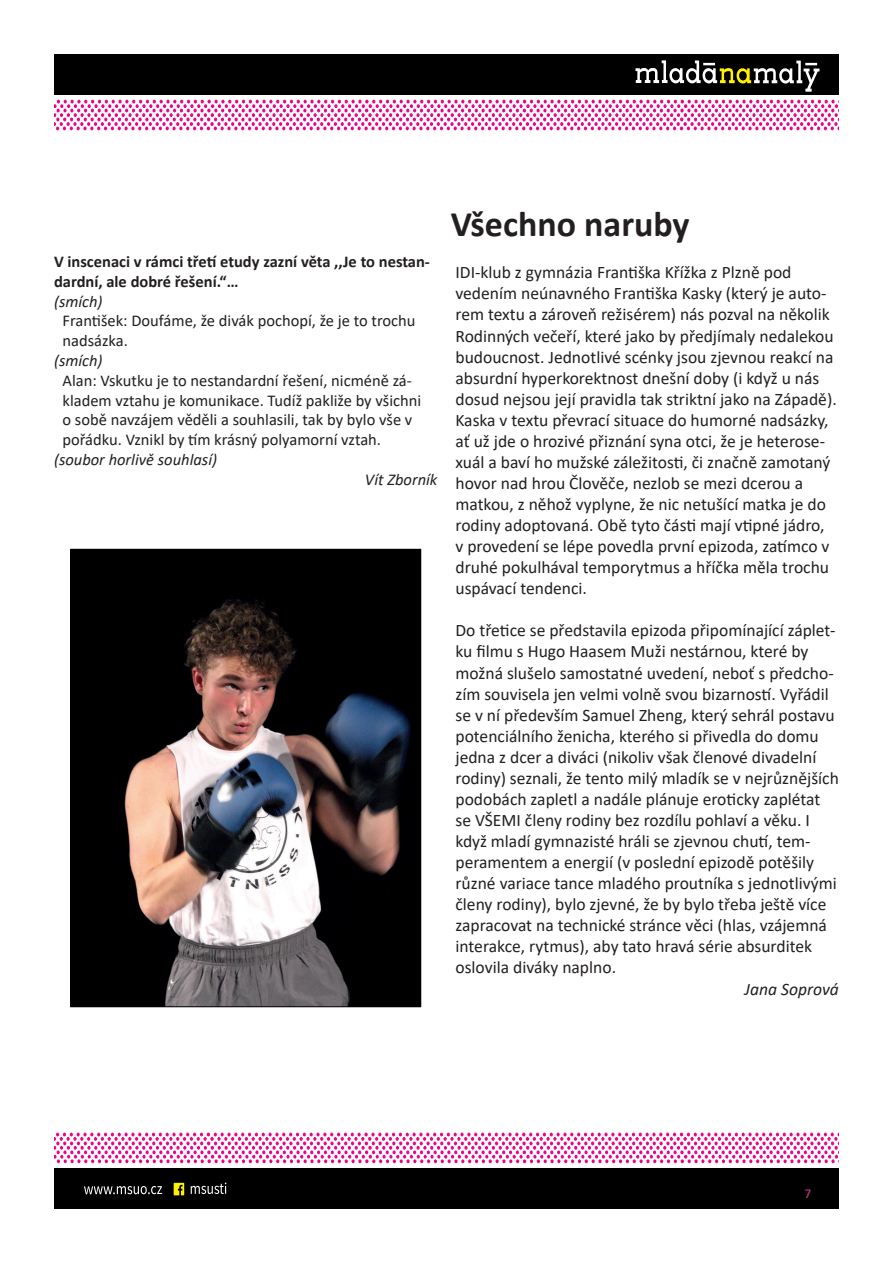
<style>
.page{position:relative;width:893px;height:1263px;background:#fff}
.page>*{position:absolute;margin:0;border:0;box-sizing:border-box;transform-origin:0 0}
.t1{font:700 36px "Calibri";color:#231f20}
.t2{font:17.55px/21px "Calibri";color:#231f20}
.t3{font:italic 17.55px "Calibri";color:#231f20}
.t4{font:16.5px/19.8px "Calibri";color:#231f20}
.t5{font:700 16.5px/19.8px "Calibri";color:#231f20}
.t6{font:italic 16.5px "Calibri";color:#231f20}
.t7{font:13.5px "Calibri";color:#df3495}
</style>
<div class="page">
<div style="left:54px;top:1169px;width:785px;height:40px;background:#000"></div>
<svg style="left:54px;top:1132px;width:785px;height:31px"></svg>
<svg style="left:84px;top:1182px;width:142px;height:13px"></svg>
<div style="left:54px;top:54px;width:785px;height:40px;background:#000"></div>
<svg style="left:54px;top:100px;width:785px;height:30px"></svg>
<svg style="left:635px;top:60px;width:184px;height:32px"></svg>
<img style="left:73px;top:551px;width:346px;height:454px">
<div style="left:71px;top:549px;width:350px;height:458px;border:1px solid #000001"></div>
<p class="t5" style="left:54px;top:251px;width:377px">V inscenaci v rámci třetí etudy zazní věta ,,Je to nestan&shy;dardní, ale dobré řešení.“…</p>
<p class="t6" style="left:54px;top:290px;width:50px">(smích)</p>
<p class="t4" style="left:62px;top:311px;width:354px">František: Doufáme, že divák pochopí, že je to trochu nadsázka.</p>
<p class="t6" style="left:54px;top:349px;width:50px">(smích)</p>
<p class="t4" style="left:62px;top:370px;width:360px">Alan: Vskutku je to nestandardní řešení, nicméně zá&shy;kladem vztahu je komunikace. Tudíž pakliže by všichni o sobě navzájem věděli a souhlasili, tak by bylo vše v pořádku. Vznikl by tím krásný polyamorní vztah.</p>
<p class="t6" style="left:54px;top:448px;width:165px">(soubor horlivě souhlasí)</p>
<p class="t6" style="left:365px;top:468px;width:74px">Vít Zborník</p>
<h1 class="t1" style="left:451px;top:198px;width:240px">Všechno naruby</h1>
<p class="t2" style="left:455px;top:262px;width:383px">IDI-klub z gymnázia Františka Křížka z Plzně pod vedením neúnavného Františka Kasky (který je auto&shy;rem textu a zároveň režisérem) nás pozval na několik Rodinných večeří, které jako by předjímaly nedalekou budoucnost. Jednotlivé scénky jsou zjevnou reakcí na absurdní hyperkorektnost dnešní doby (i když u nás dosud nejsou její pravidla tak striktní jako na Západě).<br>Kaska v textu převrací situace do humorné nadsázky, ať už jde o hrozivé přiznání syna otci, že je heterose&shy;xuál a baví ho mužské záležitosti, či značně zamotaný hovor nad hrou Člověče, nezlob se mezi dcerou a matkou, z něhož vyplyne, že nic netušící matka je do rodiny adoptovaná. Obě tyto části mají vtipné jádro, v provedení se lépe povedla první epizoda, zatímco v druhé pokulhával temporytmus a hříčka měla trochu uspávací tendenci.</p>
<p class="t2" style="left:455px;top:620px;width:385px">Do třetice se představila epizoda připomínající záplet&shy;ku filmu s Hugo Haasem Muži nestárnou, které by možná slušelo samostatné uvedení, neboť s předcho&shy;zím souvisela jen velmi volně svou bizarností. Vyřádil se v ní především Samuel Zheng, který sehrál postavu potenciálního ženicha, kterého si přivedla do domu jedna z dcer a diváci (nikoliv však členové divadelní rodiny) seznali, že tento milý mladík se v nejrůznějších podobách zapletl a nadále plánuje eroticky zaplétat se VŠEMI členy rodiny bez rozdílu pohlaví a věku. I když mladí gymnazisté hráli se zjevnou chutí, tem&shy;peramentem a energií (v poslední epizodě potěšily různé variace tance mladého proutníka s jednotlivými členy rodiny), bylo zjevné, že by bylo třeba ještě více zapracovat na technické stránce věci (hlas, vzájemná interakce, rytmus), aby tato hravá série absurditek oslovila diváky naplno.</p>
<p class="t3" style="left:745px;top:976px;width:96px">Jana Soprová</p>
<p class="t7" style="left:804px;top:1184px;width:8px">7</p>
</div>
